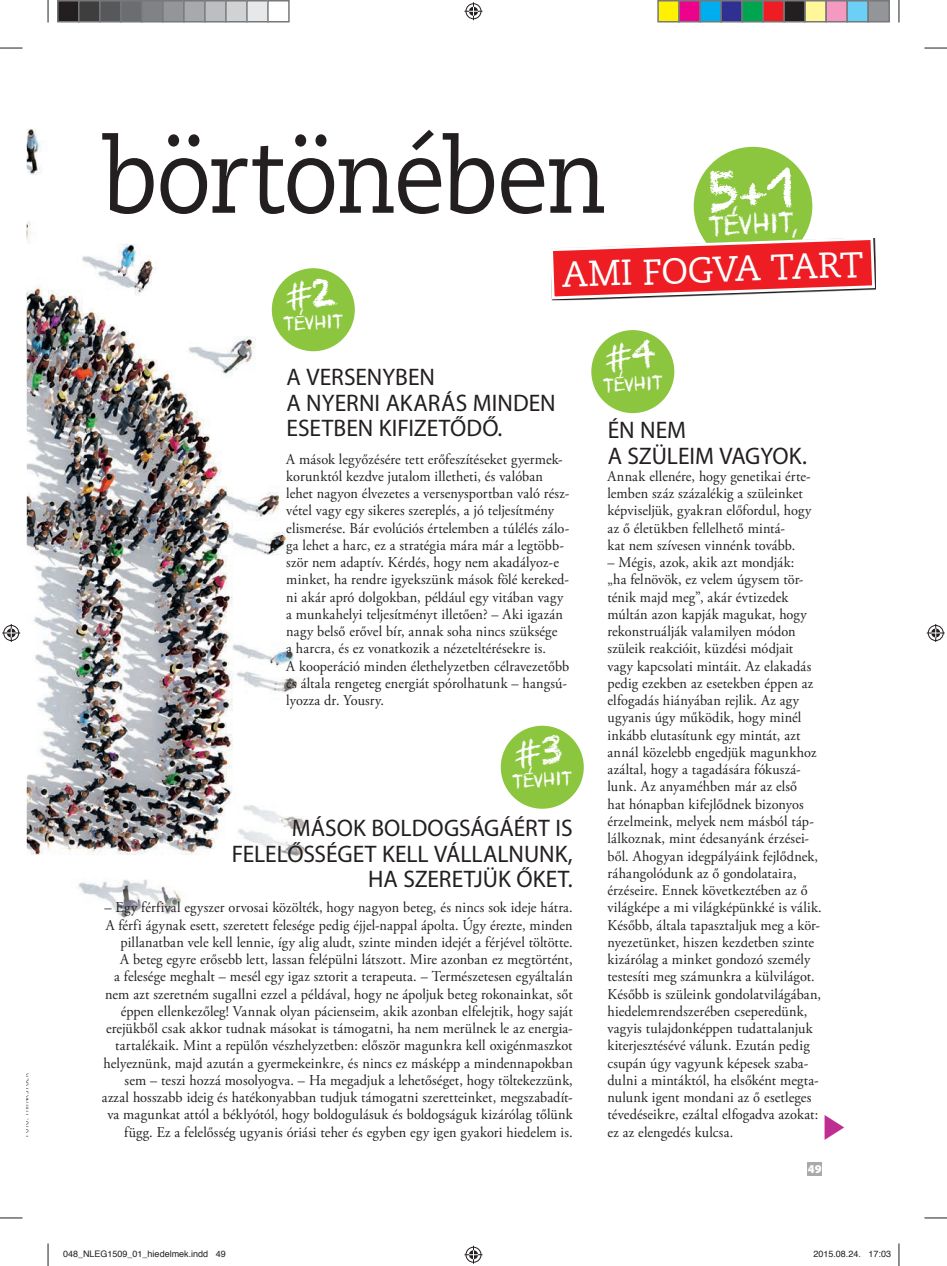
<style>
.page{position:relative;width:947px;height:1266px;background:#fff}
.page>*{position:absolute;margin:0;border:0;box-sizing:border-box;transform-origin:0 0}
.t1{font:103.5px "Caecilia Reg";letter-spacing:-.03em;color:#231f20;scale:.9 1}
.t2{font:36px "Caecilia Reg";color:#fff}
.t3{font:30px "pastel";color:#fff}
.t4{font:24px/25.5px "Myriad Pro";color:#231f20}
.t5{font:21px "pastel";color:#fff}
.t6{font:15px/17.2px "Adobe Garamond Pro";letter-spacing:.01em;color:#231f20;scale:.95 1}
.t7{font:900 12px "Myriad Pro";color:#fff}
.t8{font:300 condensed 10.5px "Myriad Pro";letter-spacing:.035em;color:#231f20}
.t9{font:9px "Helvetica";color:#231f20}
</style>
<div class="page">
<img style="left:27px;top:129px;width:328px;height:726px">
<img style="left:214px;top:770px;width:141px;height:86px">
<img style="left:247px;top:619px;width:91px;height:122px">
<img style="left:77px;top:879px;width:104px;height:41px">
<div style="left:693px;top:147px;width:119px;height:118px;background:#8bc63e;border-radius:50%"></div>
<svg style="left:551px;top:235px;width:325px;height:66px"></svg>
<div style="left:272px;top:268px;width:83px;height:83px;background:#8bc63e;border-radius:50%"></div>
<div style="left:591px;top:330px;width:83px;height:83px;background:#8bc63e;border-radius:50%"></div>
<div style="left:500px;top:725px;width:83px;height:83px;background:#8bc63e;border-radius:50%"></div>
<div style="left:807px;top:1162px;width:15px;height:13px;background:#a8a9ad"></div>
<svg style="left:0;top:48px;width:22px;height:1px"></svg>
<svg style="left:924px;top:48px;width:22px;height:1px"></svg>
<svg style="left:0;top:1217px;width:22px;height:1px"></svg>
<svg style="left:924px;top:1217px;width:22px;height:1px"></svg>
<svg style="left:48px;top:0;width:1px;height:22px"></svg>
<svg style="left:48px;top:1243px;width:1px;height:22px"></svg>
<svg style="left:898px;top:0;width:1px;height:22px"></svg>
<svg style="left:898px;top:1243px;width:1px;height:22px"></svg>
<svg style="left:464px;top:2px;width:18px;height:18px"></svg>
<svg style="left:464px;top:1245px;width:18px;height:18px"></svg>
<svg style="left:2px;top:624px;width:18px;height:18px"></svg>
<svg style="left:926px;top:624px;width:18px;height:18px"></svg>
<div style="left:58px;top:1px;width:21px;height:21px;background:#231f20"></div>
<div style="left:57px;top:0;width:23px;height:22px;border:2px solid #76787b"></div>
<div style="left:79px;top:1px;width:21px;height:21px;background:#3e3e3f"></div>
<div style="left:78px;top:0;width:23px;height:22px;border:2px solid #76787b"></div>
<div style="left:100px;top:1px;width:21px;height:21px;background:#57585a"></div>
<div style="left:99px;top:0;width:23px;height:22px;border:2px solid #76787b"></div>
<div style="left:121px;top:1px;width:21px;height:21px;background:#6c6d70"></div>
<div style="left:120px;top:0;width:23px;height:22px;border:2px solid #76787b"></div>
<div style="left:142px;top:1px;width:21px;height:21px;background:#808285"></div>
<div style="left:141px;top:0;width:23px;height:22px;border:2px solid #76787b"></div>
<div style="left:163px;top:1px;width:21px;height:21px;background:#939598"></div>
<div style="left:162px;top:0;width:23px;height:22px;border:2px solid #76787b"></div>
<div style="left:184px;top:1px;width:21px;height:21px;background:#a8a9ad"></div>
<div style="left:183px;top:0;width:23px;height:22px;border:2px solid #76787b"></div>
<div style="left:205px;top:1px;width:21px;height:21px;background:#bdbec1"></div>
<div style="left:204px;top:0;width:23px;height:22px;border:2px solid #76787b"></div>
<div style="left:226px;top:1px;width:21px;height:21px;background:#d1d2d4"></div>
<div style="left:225px;top:0;width:23px;height:22px;border:2px solid #76787b"></div>
<div style="left:247px;top:1px;width:21px;height:21px;background:#e7e8e9"></div>
<div style="left:246px;top:0;width:23px;height:22px;border:2px solid #76787b"></div>
<div style="left:267px;top:0;width:23px;height:22px;border:2px solid #76787b"></div>
<div style="left:658px;top:1px;width:21px;height:21px;background:#fff101"></div>
<div style="left:657px;top:0;width:22px;height:22px;border:2px solid #76787b"></div>
<div style="left:679px;top:1px;width:21px;height:21px;background:#ed028c"></div>
<div style="left:678px;top:0;width:22px;height:22px;border:2px solid #76787b"></div>
<div style="left:700px;top:1px;width:21px;height:21px;background:#00aeef"></div>
<div style="left:699px;top:0;width:22px;height:22px;border:2px solid #76787b"></div>
<div style="left:721px;top:1px;width:21px;height:21px;background:#2e3092"></div>
<div style="left:720px;top:0;width:22px;height:22px;border:2px solid #76787b"></div>
<div style="left:742px;top:1px;width:21px;height:21px;background:#00a54f"></div>
<div style="left:741px;top:0;width:22px;height:22px;border:2px solid #76787b"></div>
<div style="left:763px;top:1px;width:21px;height:21px;background:#ee1d23"></div>
<div style="left:762px;top:0;width:22px;height:22px;border:2px solid #76787b"></div>
<div style="left:784px;top:1px;width:21px;height:21px;background:#231f20"></div>
<div style="left:783px;top:0;width:22px;height:22px;border:2px solid #76787b"></div>
<div style="left:805px;top:1px;width:21px;height:21px;background:#fff79a"></div>
<div style="left:804px;top:0;width:22px;height:22px;border:2px solid #76787b"></div>
<div style="left:826px;top:1px;width:21px;height:21px;background:#f499c2"></div>
<div style="left:825px;top:0;width:22px;height:22px;border:2px solid #76787b"></div>
<div style="left:847px;top:1px;width:21px;height:21px;background:#6bcff6"></div>
<div style="left:846px;top:0;width:22px;height:22px;border:2px solid #76787b"></div>
<div style="left:868px;top:1px;width:21px;height:21px;background:#939598"></div>
<div style="left:867px;top:0;width:22px;height:22px;border:2px solid #76787b"></div>
<svg style="left:281px;top:277px;width:7px;height:7px"></svg>
<svg style="left:510px;top:734px;width:8px;height:7px"></svg>
<p class="t8" style="left:21px;top:1136px;width:65px;rotate:-90deg">FOTÓ:THIINKSTOCK</p>
<h1 class="t1" style="left:102px;top:132px;width:563px">börtönében</h1>
<h3 class="t3" style="left:707px;top:213px;width:91px;rotate:-3deg">TEVHIT,</h3>
<h2 class="t2" style="left:561px;top:259px;width:303px;rotate:-2deg">AMI FOGVA TART</h2>
<h3 class="t5" style="left:283px;top:314px;width:62px;rotate:-3deg">TEVHIT</h3>
<h3 class="t4" style="left:286px;top:366px;width:271px">A VERSENYBEN<br>A NYERNI AKARÁS MINDEN<br>ESETBEN KIFIZETŐDŐ.</h3>
<p class="t6" style="left:286px;top:451px;width:299px">A mások legyőzésére tett erőfeszítéseket gyermek&shy;korunktól kezdve jutalom illetheti, és valóban lehet nagyon élvezetes a versenysportban való rész&shy;vétel vagy egy sikeres szereplés, a jó teljesítmény elismerése. Bár evolúciós értelemben a túlélés zálo&shy;ga lehet a harc, ez a stratégia mára már a legtöbb&shy;ször nem adaptív. Kérdés, hogy nem akadályoz-e minket, ha rendre igyekszünk mások fölé kereked&shy;ni akár apró dolgokban, például egy vitában vagy a munkahelyi teljesítményt illetően? – Aki igazán nagy belső erővel bír, annak soha nincs szüksége<br>a harcra, és ez vonatkozik a nézeteltérésekre is.<br>A kooperáció minden élethelyzetben célravezetőbb és általa rengeteg energiát spórolhatunk – hangsú&shy;lyozza dr. Yousry.</p>
<h3 class="t5" style="left:511px;top:771px;width:62px;rotate:-3deg">TEVHIT</h3>
<h3 class="t4" style="left:232px;top:817px;width:342px;text-align:right">MÁSOK BOLDOGSÁGÁÉRT IS<br>FELELŐSSÉGET KELL VÁLLALNUNK,<br>HA SZERETJÜK ŐKET.</h3>
<p class="t6" style="left:102px;top:900px;width:497px;text-align:right">– Egy férfival egyszer orvosai közölték, hogy nagyon beteg, és nincs sok ideje hátra.<br>A férfi ágynak esett, szeretett felesége pedig éjjel-nappal ápolta. Úgy érezte, minden pillanatban vele kell lennie, így alig aludt, szinte minden idejét a férjével töltötte.<br>A beteg egyre erősebb lett, lassan felépülni látszott. Mire azonban ez megtörtént,<br>a felesége meghalt – mesél egy igaz sztorit a terapeuta. – Természetesen egyáltalán nem azt szeretném sugallni ezzel a példával, hogy ne ápoljuk beteg rokonainkat, sőt éppen ellenkezőleg! Vannak olyan pácienseim, akik azonban elfelejtik, hogy saját erejükből csak akkor tudnak másokat is támogatni, ha nem merülnek le az energia&shy;tartalékaik. Mint a repülőn vészhelyzetben: először magunkra kell oxigénmaszkot helyeznünk, majd azután a gyermekeinkre, és nincs ez másképp a mindennapokban sem – teszi hozzá mosolyogva. – Ha megadjuk a lehetőséget, hogy töltekezzünk, azzal hosszabb ideig és hatékonyabban tudjuk támogatni szeretteinket, megszabadít&shy;va magunkat attól a béklyótól, hogy boldogulásuk és boldogságuk kizárólag tőlünk függ. Ez a felelősség ugyanis óriási teher és egyben egy igen gyakori hiedelem is.</p>
<h3 class="t5" style="left:602px;top:376px;width:62px;rotate:-3deg">TEVHIT</h3>
<h3 class="t4" style="left:607px;top:419px;width:201px">ÉN NEM<br>A SZÜLEIM VAGYOK.</h3>
<p class="t6" style="left:607px;top:469px;width:216px">Annak ellenére, hogy genetikai érte&shy;lemben száz százalékig a szüleinket képviseljük, gyakran előfordul, hogy az ő életükben fellelhető mintá-<br>kat nem szívesen vinnénk tovább.</p>
<p class="t6" style="left:607px;top:555px;width:227px">– Mégis, azok, akik azt mondják:<br>„ha felnövök, ez velem úgysem tör&shy;ténik majd meg”, akár évtizedek múltán azon kapják magukat, hogy rekonstruálják valamilyen módon szüleik reakcióit, küzdési módjait vagy kapcsolati mintáit. Az elakadás pedig ezekben az esetekben éppen az elfogadás hiányában rejlik. Az agy ugyanis úgy működik, hogy minél inkább elutasítunk egy mintát, azt annál közelebb engedjük magunkhoz azáltal, hogy a tagadására fókuszá&shy;lunk. Az anyaméhben már az első<br>hat hónapban kifejlődnek bizonyos érzelmeink, melyek nem másból táp&shy;lálkoznak, mint édesanyánk érzései&shy;ből. Ahogyan idegpályáink fejlődnek, ráhangolódunk az ő gondolataira, érzéseire. Ennek következtében az ő világképe a mi világképünkké is válik.<br>Később, általa tapasztaljuk meg a kör&shy;nyezetünket, hiszen kezdetben szinte kizárólag a minket gondozó személy testesíti meg számunkra a külvilágot.<br>Később is szüleink gondolatvilágában, hiedelemrendszerében cseperedünk, vagyis tulajdonképpen tudattalanjuk kiterjesztésévé válunk. Ezután pedig csupán úgy vagyunk képesek szaba&shy;dulni a mintáktól, ha elsőként megta&shy;nulunk igent mondani az ő esetleges tévedéseikre, ezáltal elfogadva azokat: ez az elengedés kulcsa.</p>
<p class="t7" style="left:807px;top:1164px;width:15px">49</p>
<p class="t9" style="left:63px;top:1246px;width:164px">048_NLEG1509_01_hiedelmek.indd 49</p>
<p class="t9" style="left:813px;top:1246px;width:79px">2015.08.24. 17:03</p>
</div>
